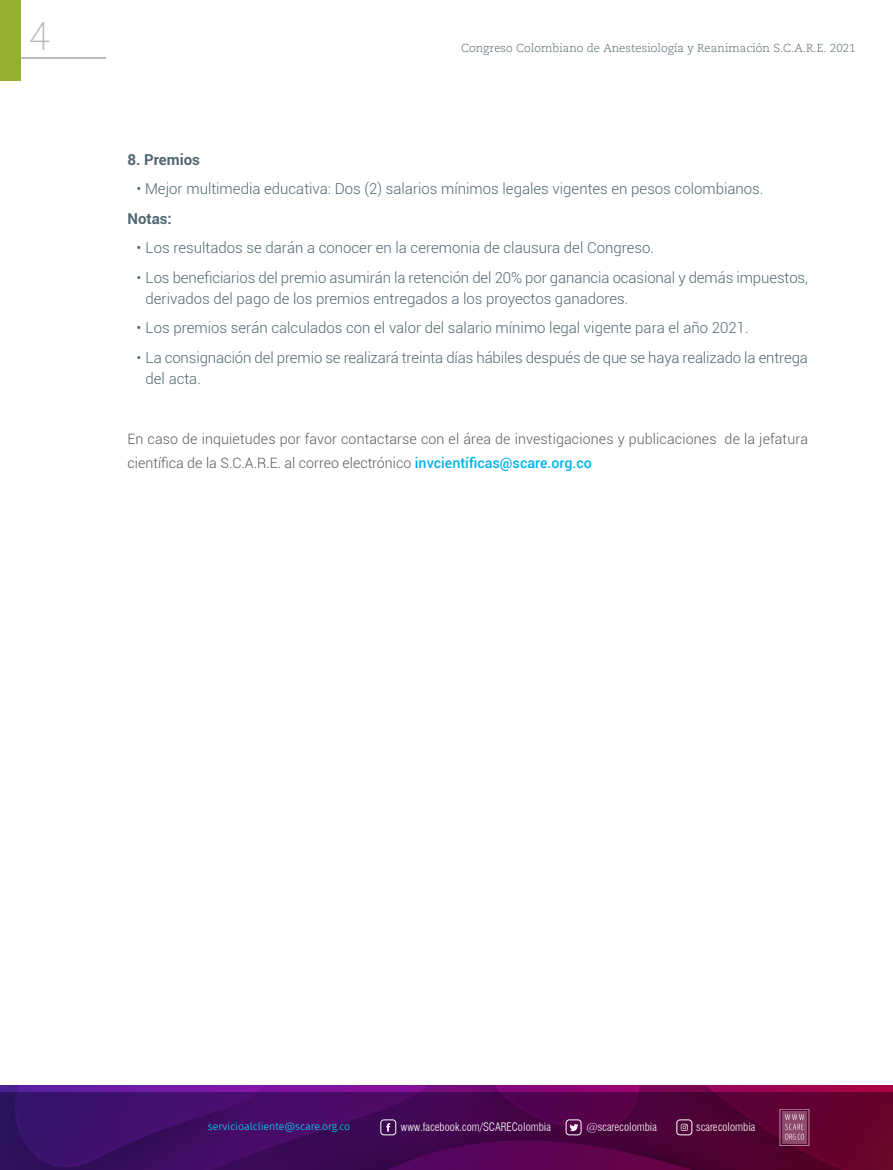
<style>
.page{position:relative;width:893px;height:1170px;background:#fff}
.page>*{position:absolute;margin:0;border:0;box-sizing:border-box;transform-origin:0 0}
.t1{font:300 36px "Cooper Hewitt";color:#b9b8b8}
.t2{font:300 15px/21px "Roboto";color:#506670}
.t3{font:700 15px "Roboto";color:#506670}
.t4{font:300 14.25px/24px "Roboto";letter-spacing:.01em;color:#5a5a59}
.t5{font:300 11.55px "Caecilia LT Std";color:#56686d}
.t6{font:300 condensed 11.4px "Swiss 721 BT";color:#fff}
.t7{font:300 10.65px "Fira Sans";color:#00edff}
.s1{font-weight:500;color:#00b2eb}
</style>
<div class="page">
<svg style="left:0;top:1085px;width:893px;height:84px;background:#4e0855"></svg>
<hr style="left:0;top:57px;width:106px;height:2px;background:#000">
<div style="left:0;top:0;width:21px;height:81px;background:#95b02f"></div>
<svg style="left:379px;top:1119px;width:178px;height:15px;background:#460a4f"></svg>
<svg style="left:564px;top:1117px;width:95px;height:17px;background:#570e4a"></svg>
<svg style="left:674px;top:1117px;width:85px;height:19px;background:#560d3c"></svg>
<svg style="left:775px;top:1102px;width:40px;height:51px;background:#7a2e55"></svg>
<h1 class="t1" style="left:29px;top:16px;width:23px">4</h1>
<p class="t5" style="left:461px;top:42px;width:396px">Congreso Colombiano de Anestesiología y Reanimación S.C.A.R.E. 2021</p>
<p class="t3" style="left:128px;top:149px;width:74px">8. Premios</p>
<p class="t2" style="left:137px;top:178px;width:628px">• Mejor multimedia educativa: Dos (2) salarios mínimos legales vigentes en pesos colombianos.</p>
<p class="t3" style="left:128px;top:208px;width:46px">Notas:</p>
<p class="t2" style="left:137px;top:237px;width:519px">• Los resultados se darán a conocer en la ceremonia de clausura del Congreso.</p>
<p class="t2" style="left:146px;top:266px;width:664px;text-indent:-9px">• Los beneficiarios del premio asumirán la retención del 20% por ganancia ocasional y demás impuestos, derivados del pago de los premios entregados a los proyectos ganadores.</p>
<p class="t2" style="left:137px;top:317px;width:613px">• Los premios serán calculados con el valor del salario mínimo legal vigente para el año 2021.</p>
<p class="t2" style="left:146px;top:346px;width:664px;text-indent:-9px">• La consignación del premio se realizará treinta días hábiles después de que se haya realizado la entrega del acta.</p>
<p class="t4" style="left:128px;top:426px;width:682px">En caso de inquietudes por favor contactarse con el área de investigaciones y publicaciones de la jefatura científica de la S.C.A.R.E. al correo electrónico <span class="s1">invcientíficas@scare.org.co</span></p>
<p class="t7" style="left:208px;top:1118px;width:144px">servicioalcliente@scare.org.co</p>
<p class="t6" style="left:401px;top:1119px;width:151px">www.facebook.com/SCAREColombia</p>
<p class="t6" style="left:586px;top:1119px;width:72px">@scarecolombia</p>
<p class="t6" style="left:696px;top:1119px;width:61px">scarecolombia</p>
</div>
